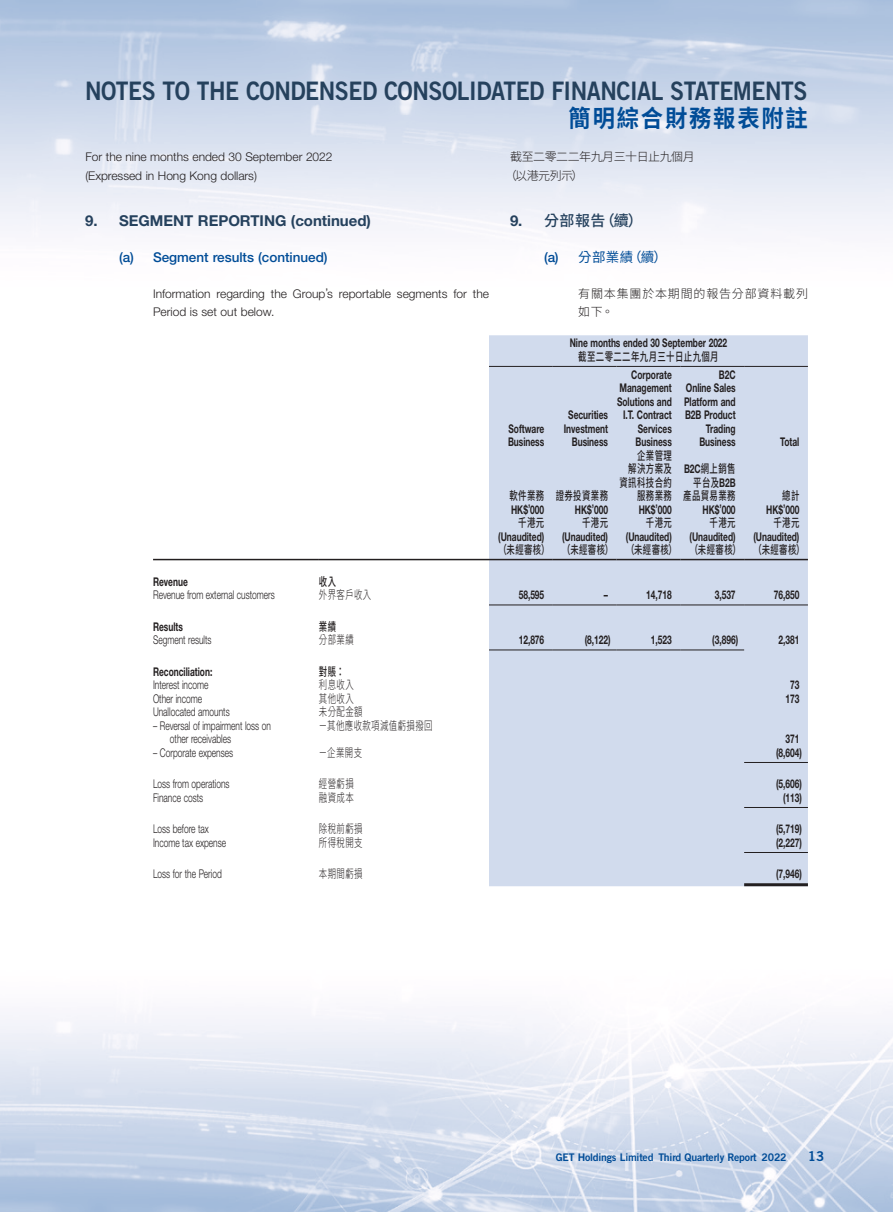
<style>
.page{position:relative;width:893px;height:1212px;background:#fff}
.page>*{position:absolute;margin:0;border:0;box-sizing:border-box;transform-origin:0 0}
.t1{font:25.5px "Trade Gothic LT Std Bd 2";letter-spacing:-.02em;color:#25415d;scale:.9 1}
.t2{font:700 24px "Source Han Sans TC";letter-spacing:.08em;color:#004c97;scale:.93 1}
.Heading_1{font:700 15px "Helvetica Neue LT Std";color:#25415d}
.C_Heading_1{font:500 15px "Source Han Sans TC";color:#25415d}
.Heading_2{font:500 13.5px "Helvetica Neue LT Std";color:#004c97}
.C_Heading_2{font:13.5px "Source Han Sans TC";color:#004c97}
.t3{font:13.5px "Trade Gothic LT Std Bd 2";color:#004c97}
.Body_Text{font:700 12px/13.5px "Helvetica Neue LT Std";color:#231f20;text-align:right;scale:.7 1}
.Body_Text-2{font:300 12px/13.5px "Helvetica Neue LT Std";color:#231f20;scale:.7 1}
.Body_Text-3{font:300 12px/18.5px "Helvetica Neue LT Std";color:#231f20}
.Body_Text-4{font:500 12px/13.5px "Source Han Sans TC";letter-spacing:.05em;color:#231f20;text-align:right;scale:.7 1}
.Body_Text-5{font:300 12px "Source Han Sans TC";letter-spacing:.05em;color:#231f20;scale:.7 1}
.C_Body_Text{font:300 12px/18.5px "Source Han Sans TC";letter-spacing:-.04em;color:#231f20}
.C_Body_Text-2{font:300 12px/18px "Source Han Sans TC";letter-spacing:.065em;color:#231f20}
.t4{font:10.5px "Trade Gothic LT Std Bd 2";letter-spacing:-.02em;color:#004c97}
.s1{font-family:"Helvetica Neue LT Std";font-weight:700}
.s2{font-family:"Helvetica Neue LT Std";font-weight:500}
</style>
<div class="page">
<img style="left:0;top:0;width:893px;height:1212px">
<div style="left:489px;top:335px;width:319px;height:551px;background:#d1dbed"></div>
<hr style="left:489px;top:366px;width:64px;height:1px;background:#231f20">
<hr style="left:553px;top:366px;width:64px;height:1px;background:#231f20">
<hr style="left:617px;top:366px;width:63px;height:1px;background:#231f20">
<hr style="left:680px;top:366px;width:64px;height:1px;background:#231f20">
<hr style="left:744px;top:366px;width:64px;height:1px;background:#231f20">
<hr style="left:153px;top:559px;width:166px;height:1px;background:#231f20">
<hr style="left:319px;top:559px;width:170px;height:1px;background:#231f20">
<hr style="left:489px;top:559px;width:64px;height:1px;background:#231f20">
<hr style="left:553px;top:559px;width:64px;height:1px;background:#231f20">
<hr style="left:617px;top:559px;width:63px;height:1px;background:#231f20">
<hr style="left:680px;top:559px;width:64px;height:1px;background:#231f20">
<hr style="left:744px;top:559px;width:64px;height:1px;background:#231f20">
<hr style="left:489px;top:604px;width:64px;height:1px;background:#231f20">
<hr style="left:553px;top:604px;width:64px;height:1px;background:#231f20">
<hr style="left:617px;top:604px;width:63px;height:1px;background:#231f20">
<hr style="left:680px;top:604px;width:64px;height:1px;background:#231f20">
<hr style="left:744px;top:604px;width:64px;height:1px;background:#231f20">
<hr style="left:489px;top:649px;width:64px;height:1px;background:#231f20">
<hr style="left:553px;top:649px;width:64px;height:1px;background:#231f20">
<hr style="left:617px;top:649px;width:63px;height:1px;background:#231f20">
<hr style="left:680px;top:649px;width:64px;height:1px;background:#231f20">
<hr style="left:744px;top:762px;width:64px;height:1px;background:#231f20">
<hr style="left:744px;top:807px;width:64px;height:1px;background:#231f20">
<hr style="left:744px;top:852px;width:64px;height:1px;background:#231f20">
<hr style="left:744px;top:883px;width:64px;height:3px;background:#231f20">
<h1 class="t1" style="left:85px;top:75px;width:804px">NOTES TO THE CONDENSED CONSOLIDATED FINANCIAL STATEMENTS</h1>
<h2 class="t2" style="left:569px;top:105px;width:259px">簡明綜合財務報表附註</h2>
<p class="Body_Text-3" style="left:85px;top:148px;width:249px">For the nine months ended 30 September 2022 (Expressed in Hong Kong dollars)</p>
<p class="C_Body_Text" style="left:505px;top:148px;width:192px;text-indent:6px">截至二零二二年九月三十日止九個月（以港元列示）</p>
<p class="Heading_1" style="left:85px;top:211px;width:287px">9. SEGMENT REPORTING (continued)</p>
<p class="Heading_2" style="left:119px;top:249px;width:210px">(a) Segment results (continued)</p>
<p class="Body_Text-3" style="left:153px;top:284px;width:337px;line-height:18px">Information regarding the Group’s reportable segments for the<br>Period is set out below.</p>
<p class="C_Heading_1" style="left:510px;top:212px;width:134px"><span class="s1">9.</span> 分部報告（續）</p>
<p class="C_Heading_2" style="left:544px;top:249px;width:124px"><span class="s2">(a)</span> 分部業績（續）</p>
<p class="C_Body_Text-2" style="left:578px;top:285px;width:231px">有關本集團於本期間的報告分部資料載列如下。</p>
<p class="Body_Text" style="left:508px;top:422px;width:53px">Software</p>
<p class="Body_Text" style="left:508px;top:435px;width:53px">Business</p>
<p class="Body_Text" style="left:570px;top:336px;width:227px">Nine months ended 30 September 2022</p>
<p class="Body_Text-4" style="left:578px;top:350px;width:202px">截至二零二二年九月三十日止九個月</p>
<p class="Body_Text" style="left:568px;top:408px;width:58px">Securities</p>
<p class="Body_Text" style="left:564px;top:422px;width:65px">Investment</p>
<p class="Body_Text" style="left:572px;top:435px;width:53px">Business</p>
<p class="Body_Text" style="left:631px;top:368px;width:60px">Corporate</p>
<p class="Body_Text" style="left:619px;top:381px;width:76px">Management</p>
<p class="Body_Text" style="left:617px;top:395px;width:80px">Solutions and</p>
<p class="Body_Text" style="left:623px;top:408px;width:71px">I.T. Contract</p>
<p class="Body_Text" style="left:638px;top:422px;width:50px">Services</p>
<p class="Body_Text" style="left:636px;top:435px;width:53px">Business</p>
<p class="Body_Text" style="left:719px;top:368px;width:25px">B2C</p>
<p class="Body_Text" style="left:684px;top:381px;width:75px">Online Sales<br>Platform and<br>B2B Product<br>Trading<br>Business</p>
<p class="Body_Text-4" style="left:509px;top:489px;width:51px">軟件業務</p>
<p class="Body_Text-4" style="left:556px;top:489px;width:76px">證券投資業務</p>
<p class="Body_Text-4" style="left:637px;top:449px;width:51px">企業管理</p>
<p class="Body_Text-4" style="left:628px;top:462px;width:64px">解決方案及</p>
<p class="Body_Text-4" style="left:619px;top:476px;width:76px">資訊科技合約</p>
<p class="Body_Text-4" style="left:637px;top:489px;width:51px">服務業務</p>
<p class="Body_Text-4" style="left:683px;top:462px;width:76px"><span class="s1">B2C</span>網上銷售平台及<span class="s1">B2B</span>產品貿易業務</p>
<p class="Body_Text" style="left:780px;top:435px;width:29px">Total</p>
<p class="Body_Text-4" style="left:782px;top:489px;width:26px">總計</p>
<p class="Body_Text" style="left:511px;top:503px;width:49px">HK$’000</p>
<p class="Body_Text" style="left:575px;top:503px;width:49px">HK$’000</p>
<p class="Body_Text" style="left:639px;top:503px;width:49px">HK$’000</p>
<p class="Body_Text" style="left:702px;top:503px;width:49px">HK$’000</p>
<p class="Body_Text" style="left:766px;top:503px;width:49px">HK$’000</p>
<p class="Body_Text-4" style="left:518px;top:516px;width:39px">千港元</p>
<p class="Body_Text-4" style="left:582px;top:516px;width:39px">千港元</p>
<p class="Body_Text-4" style="left:646px;top:516px;width:39px">千港元</p>
<p class="Body_Text-4" style="left:710px;top:516px;width:39px">千港元</p>
<p class="Body_Text-4" style="left:773px;top:516px;width:39px">千港元</p>
<p class="Body_Text" style="left:498px;top:530px;width:67px">(Unaudited)</p>
<p class="Body_Text" style="left:562px;top:530px;width:67px">(Unaudited)</p>
<p class="Body_Text" style="left:626px;top:530px;width:67px">(Unaudited)</p>
<p class="Body_Text" style="left:690px;top:530px;width:67px">(Unaudited)</p>
<p class="Body_Text" style="left:753px;top:530px;width:67px">(Unaudited)</p>
<p class="Body_Text-4" style="left:498px;top:543px;width:74px">（未經審核）</p>
<p class="Body_Text-4" style="left:562px;top:543px;width:74px">（未經審核）</p>
<p class="Body_Text-4" style="left:626px;top:543px;width:74px">（未經審核）</p>
<p class="Body_Text-4" style="left:690px;top:543px;width:74px">（未經審核）</p>
<p class="Body_Text-4" style="left:754px;top:543px;width:74px">（未經審核）</p>
<p class="Body_Text" style="left:153px;top:575px;width:51px">Revenue</p>
<p class="Body_Text-4" style="left:319px;top:575px;width:26px">收入</p>
<p class="Body_Text-2" style="left:153px;top:588px;width:175px">Revenue from external customers</p>
<p class="Body_Text-5" style="left:319px;top:588px;width:76px">外界客戶收入</p>
<p class="Body_Text" style="left:519px;top:588px;width:38px">58,595</p>
<p class="Body_Text" style="left:604px;top:588px;width:7px">–</p>
<p class="Body_Text" style="left:646px;top:588px;width:38px">14,718</p>
<p class="Body_Text" style="left:715px;top:588px;width:31px">3,537</p>
<p class="Body_Text" style="left:774px;top:588px;width:38px">76,850</p>
<p class="Body_Text" style="left:153px;top:620px;width:44px">Results</p>
<p class="Body_Text-4" style="left:319px;top:620px;width:26px">業績</p>
<p class="Body_Text-2" style="left:153px;top:633px;width:85px">Segment results</p>
<p class="Body_Text-5" style="left:319px;top:633px;width:51px">分部業績</p>
<p class="Body_Text" style="left:519px;top:633px;width:38px">12,876</p>
<p class="Body_Text" style="left:585px;top:633px;width:38px">(8,122)</p>
<p class="Body_Text" style="left:651px;top:633px;width:31px">1,523</p>
<p class="Body_Text" style="left:712px;top:633px;width:38px">(3,896)</p>
<p class="Body_Text" style="left:778px;top:633px;width:31px">2,381</p>
<p class="Body_Text" style="left:153px;top:665px;width:86px">Reconciliation:</p>
<p class="Body_Text-4" style="left:319px;top:665px;width:38px">對賬：</p>
<p class="Body_Text-2" style="left:153px;top:678px;width:81px">Interest income</p>
<p class="Body_Text-5" style="left:319px;top:678px;width:51px">利息收入</p>
<p class="Body_Text" style="left:790px;top:678px;width:15px">73</p>
<p class="Body_Text-2" style="left:153px;top:692px;width:72px">Other income</p>
<p class="Body_Text-5" style="left:319px;top:692px;width:51px">其他收入</p>
<p class="Body_Text" style="left:785px;top:692px;width:21px">173</p>
<p class="Body_Text-2" style="left:153px;top:705px;width:111px">Unallocated amounts</p>
<p class="Body_Text-5" style="left:319px;top:705px;width:64px">未分配金額</p>
<p class="Body_Text-2" style="left:170px;top:719px;width:146px;text-indent:-17px">– Reversal of impairment loss on other receivables</p>
<p class="Body_Text-5" style="left:319px;top:719px;width:164px">－其他應收款項減值虧損撥回</p>
<p class="Body_Text" style="left:785px;top:732px;width:21px">371</p>
<p class="Body_Text-2" style="left:153px;top:746px;width:116px">– Corporate expenses</p>
<p class="Body_Text-5" style="left:319px;top:746px;width:63px">－企業開支</p>
<p class="Body_Text" style="left:776px;top:746px;width:38px">(8,604)</p>
<p class="Body_Text-2" style="left:153px;top:777px;width:111px">Loss from operations</p>
<p class="Body_Text-5" style="left:319px;top:777px;width:51px">經營虧損</p>
<p class="Body_Text" style="left:776px;top:777px;width:38px">(5,606)</p>
<p class="Body_Text-2" style="left:153px;top:791px;width:73px">Finance costs</p>
<p class="Body_Text-5" style="left:319px;top:791px;width:51px">融資成本</p>
<p class="Body_Text" style="left:783px;top:791px;width:29px">(113)</p>
<p class="Body_Text-2" style="left:153px;top:822px;width:81px">Loss before tax</p>
<p class="Body_Text-5" style="left:319px;top:822px;width:64px">除稅前虧損</p>
<p class="Body_Text" style="left:776px;top:822px;width:38px">(5,719)</p>
<p class="Body_Text-2" style="left:153px;top:836px;width:106px">Income tax expense</p>
<p class="Body_Text-5" style="left:319px;top:836px;width:64px">所得稅開支</p>
<p class="Body_Text" style="left:776px;top:836px;width:38px">(2,227)</p>
<p class="Body_Text-2" style="left:153px;top:867px;width:100px">Loss for the Period</p>
<p class="Body_Text-5" style="left:319px;top:867px;width:64px">本期間虧損</p>
<p class="Body_Text" style="left:776px;top:867px;width:38px">(7,946)</p>
<p class="t4" style="left:556px;top:1150px;width:232px">GET Holdings Limited Third Quarterly Report 2022</p>
<p class="t3" style="left:808px;top:1148px;width:18px">13</p>
</div>
